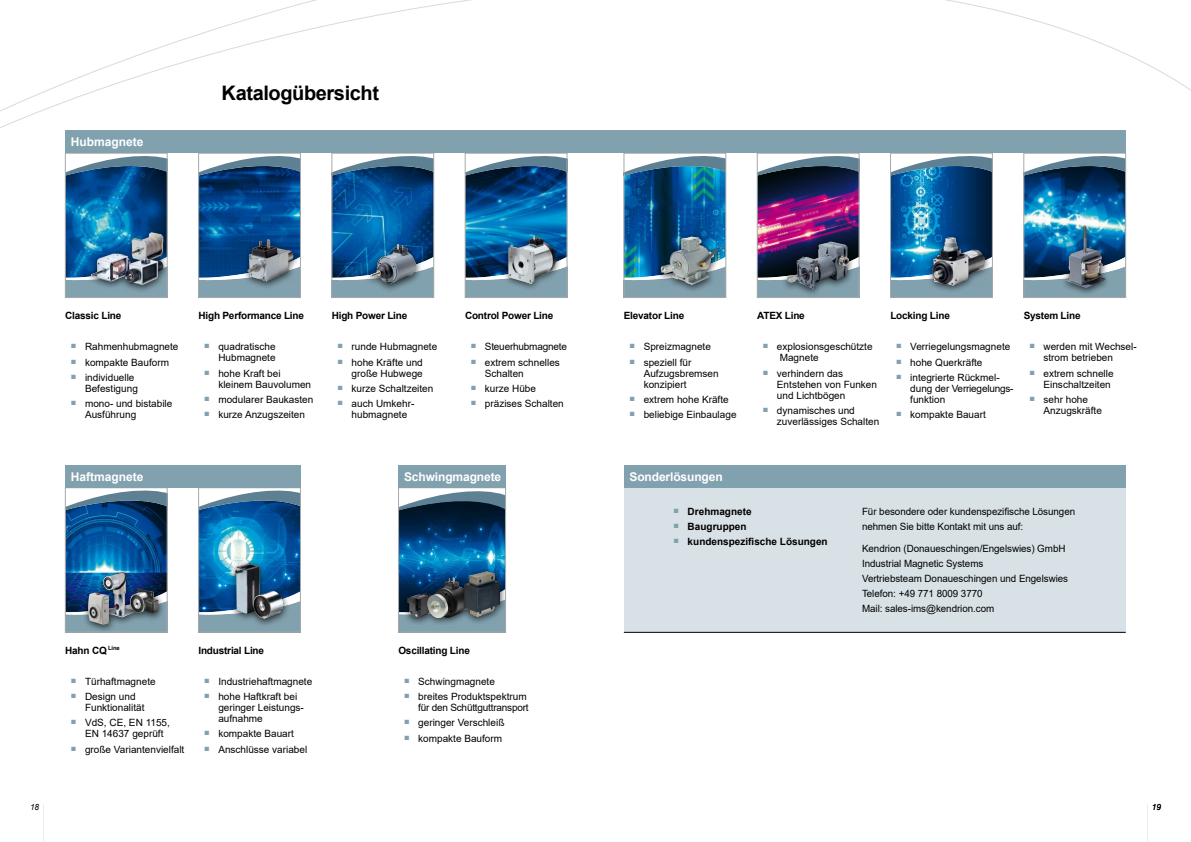
<style>
.page{position:relative;width:1191px;height:842px;background:#fff}
.page>*{position:absolute;margin:0;border:0;box-sizing:border-box;transform-origin:0 0}
.t1{font:700 20px "Arial";letter-spacing:-.02em;color:#000}
.t2{font:700 12px "Arial";letter-spacing:-.01em;color:#fff}
.t3{font:10px/11px "Arial";color:#000}
.t4{font:700 10px "Arial";letter-spacing:-.02em;color:#000}
.t5{font:10px/11px "Arial";letter-spacing:-.02em;color:#000;text-align:right}
.t6{font:700 10px "Arial";color:#000}
.t7{font:italic 8.5px "Arial";color:#000;scale:.96 1}
</style>
<div class="page">
<hr style="left:43px;top:804px;width:1px;height:38px;background:#eceded">
<svg style="left:0;top:0;width:1191px;height:140px"></svg>
<svg style="left:67px;top:156px;width:98px;height:140px;background:#246ea1"></svg>
<div style="left:85px;top:249px;width:52px;height:41px;background:#000;opacity:.75"></div>
<img style="left:91px;top:251px;width:35px;height:32px">
<div style="left:126px;top:228px;width:41px;height:42px;background:#000;opacity:.75"></div>
<img style="left:129px;top:232px;width:36px;height:22px">
<div style="left:119px;top:254px;width:48px;height:39px;background:#000;opacity:.75"></div>
<img style="left:124px;top:256px;width:40px;height:30px">
<div style="left:65px;top:153px;width:102px;height:145px;border:1px solid #a7a8aa"></div>
<svg style="left:67px;top:490px;width:98px;height:140px;background:#226196"></svg>
<div style="left:97px;top:568px;width:45px;height:57px;background:#000;opacity:.75"></div>
<img style="left:103px;top:571px;width:36px;height:47px">
<div style="left:123px;top:584px;width:43px;height:38px;background:#000;opacity:.75"></div>
<img style="left:129px;top:588px;width:30px;height:26px">
<div style="left:81px;top:588px;width:35px;height:44px;background:#000;opacity:.75"></div>
<img style="left:88px;top:593px;width:21px;height:32px">
<div style="left:65px;top:488px;width:102px;height:144px;border:1px solid #a7a8aa"></div>
<svg style="left:200px;top:156px;width:98px;height:140px;background:#225c92"></svg>
<div style="left:242px;top:235px;width:58px;height:55px;background:#000;opacity:.75"></div>
<img style="left:246px;top:238px;width:48px;height:45px">
<div style="left:198px;top:153px;width:102px;height:145px;border:1px solid #a7a8aa"></div>
<svg style="left:200px;top:490px;width:98px;height:140px;background:#3681b2"></svg>
<div style="left:229px;top:559px;width:38px;height:63px;background:#000;opacity:.75"></div>
<img style="left:231px;top:558px;width:34px;height:58px">
<div style="left:246px;top:586px;width:44px;height:41px;background:#000;opacity:.75"></div>
<img style="left:235px;top:584px;width:54px;height:39px">
<div style="left:198px;top:488px;width:102px;height:144px;border:1px solid #a7a8aa"></div>
<svg style="left:334px;top:156px;width:98px;height:140px;background:#23659b"></svg>
<div style="left:364px;top:240px;width:59px;height:52px;background:#000;opacity:.75"></div>
<img style="left:370px;top:244px;width:46px;height:40px">
<div style="left:332px;top:153px;width:102px;height:145px;border:1px solid #a7a8aa"></div>
<svg style="left:467px;top:156px;width:98px;height:140px;background:#236999"></svg>
<div style="left:502px;top:232px;width:60px;height:60px;background:#000;opacity:.75"></div>
<img style="left:509px;top:236px;width:46px;height:47px">
<div style="left:465px;top:153px;width:102px;height:145px;border:1px solid #a7a8aa"></div>
<svg style="left:400px;top:491px;width:104px;height:139px;background:#2e5b7a"></svg>
<div style="left:398px;top:488px;width:108px;height:144px;border:1px solid #a7a8aa"></div>
<div style="left:624px;top:488px;width:501px;height:144px;background:#d8e1e5"></div>
<svg style="left:626px;top:156px;width:98px;height:140px;background:#226999"></svg>
<div style="left:655px;top:232px;width:69px;height:61px;background:#000;opacity:.75"></div>
<img style="left:659px;top:235px;width:63px;height:54px">
<div style="left:624px;top:153px;width:102px;height:145px;border:1px solid #a7a8aa"></div>
<img style="left:759px;top:156px;width:98px;height:140px">
<div style="left:781px;top:238px;width:74px;height:59px;background:#000;opacity:.75"></div>
<img style="left:786px;top:242px;width:62px;height:47px">
<div style="left:757px;top:153px;width:102px;height:145px;border:1px solid #a7a8aa"></div>
<img style="left:892px;top:156px;width:98px;height:140px">
<div style="left:890px;top:153px;width:102px;height:145px;border:1px solid #a7a8aa"></div>
<img style="left:1025px;top:156px;width:98px;height:140px">
<div style="left:1023px;top:153px;width:102px;height:145px;border:1px solid #a7a8aa"></div>
<hr style="left:624px;top:632px;width:501px;height:1px;background:#000">
<hr style="left:1147px;top:804px;width:1px;height:38px;background:#eceded">
<div style="left:65px;top:130px;width:1060px;height:23px;background:#82a1ae"></div>
<div style="left:65px;top:465px;width:235px;height:23px;background:#82a1ae"></div>
<div style="left:398px;top:465px;width:108px;height:23px;background:#82a1ae"></div>
<div style="left:624px;top:465px;width:501px;height:23px;background:#82a1ae"></div>
<p class="t2" style="left:71px;top:133px;width:74px">Hubmagnete</p>
<h1 class="t1" style="left:222px;top:78px;width:159px">Katalogübersicht</h1>
<p class="t7" style="left:30px;top:802px;width:11px">18</p>
<p class="t4" style="left:65px;top:309px;width:58px">Classic Line</p>
<p class="t3" style="left:71px;top:341px;width:109px"><sup>■</sup> Rahmenhubmagnete</p>
<p class="t3" style="left:71px;top:356px;width:100px"><sup>■</sup> kompakte Bauform</p>
<p class="t3" style="left:85px;top:372px;width:54px;text-indent:-14px"><sup>■</sup> individuelle<br>Befestigung</p>
<p class="t3" style="left:85px;top:398px;width:89px;text-indent:-14px"><sup>■</sup> mono- und bistabile<br>Ausführung</p>
<p class="t4" style="left:198px;top:309px;width:107px">High Performance Line</p>
<p class="t3" style="left:204px;top:341px;width:73px;text-align:right"><sup>■</sup> quadratische<br>Hubmagnete</p>
<p class="t3" style="left:218px;top:367px;width:94px;text-indent:-14px"><sup>■</sup> hohe Kraft bei kleinem Bauvolumen</p>
<p class="t3" style="left:204px;top:394px;width:111px"><sup>■</sup> modularer Baukasten</p>
<p class="t3" style="left:204px;top:409px;width:102px"><sup>■</sup> kurze Anzugszeiten</p>
<p class="t4" style="left:332px;top:309px;width:77px">High Power Line</p>
<p class="t3" style="left:337px;top:341px;width:101px"><sup>■</sup> runde Hubmagnete</p>
<p class="t3" style="left:337px;top:356px;width:87px;text-align:right"><sup>■</sup> hohe Kräfte und große Hubwege</p>
<p class="t3" style="left:337px;top:383px;width:97px"><sup>■</sup> kurze Schaltzeiten</p>
<p class="t3" style="left:351px;top:398px;width:64px;text-indent:-14px"><sup>■</sup> auch Umkehr&shy;hubmagnete</p>
<p class="t4" style="left:465px;top:309px;width:90px">Control Power Line</p>
<p class="t5" style="left:471px;top:341px;width:98px"><sup>■</sup> Steuerhubmagnete</p>
<p class="t3" style="left:485px;top:356px;width:77px;text-indent:-14px"><sup>■</sup> extrem schnelles<br>Schalten</p>
<p class="t3" style="left:471px;top:383px;width:67px"><sup>■</sup> kurze Hübe</p>
<p class="t3" style="left:471px;top:398px;width:95px"><sup>■</sup> präzises Schalten</p>
<p class="t4" style="left:624px;top:309px;width:62px">Elevator Line</p>
<p class="t3" style="left:629px;top:341px;width:83px"><sup>■</sup> Spreizmagnete</p>
<p class="t3" style="left:643px;top:356px;width:77px;text-indent:-14px"><sup>■</sup> speziell für<br>Aufzugsbremsen konzipiert</p>
<p class="t3" style="left:629px;top:394px;width:101px"><sup>■</sup> extrem hohe Kräfte</p>
<p class="t3" style="left:629px;top:409px;width:109px"><sup>■</sup> beliebige Einbaulage</p>
<p class="t2" style="left:71px;top:468px;width:74px">Haftmagnete</p>
<p class="t2" style="left:404px;top:468px;width:99px">Schwingmagnete</p>
<p class="t2" style="left:629px;top:468px;width:95px">Sonderlösungen</p>
<p class="t4" style="left:757px;top:309px;width:49px">ATEX Line</p>
<p class="t3" style="left:779px;top:341px;width:94px;text-indent:-17px"><sup>■</sup> explosionsgeschützte<br>Magnete</p>
<p class="t3" style="left:777px;top:367px;width:102px;text-indent:-14px"><sup>■</sup> verhindern das<br>Entstehen von Funken und Lichtbögen</p>
<p class="t3" style="left:777px;top:405px;width:104px;text-indent:-14px"><sup>■</sup> dynamisches und zuverlässiges Schalten</p>
<p class="t4" style="left:890px;top:309px;width:61px">Locking Line</p>
<p class="t3" style="left:896px;top:341px;width:116px"><sup>■</sup> Verriegelungsmagnete</p>
<p class="t3" style="left:896px;top:356px;width:88px"><sup>■</sup> hohe Querkräfte</p>
<p class="t3" style="left:910px;top:372px;width:105px;text-indent:-14px"><sup>■</sup> integrierte Rückmel&shy;dung der Verriegelungs&shy;funktion</p>
<p class="t3" style="left:896px;top:409px;width:91px"><sup>■</sup> kompakte Bauart</p>
<p class="t4" style="left:1023px;top:309px;width:58px">System Line</p>
<p class="t3" style="left:1043px;top:341px;width:95px;text-indent:-14px"><sup>■</sup> werden mit Wechsel&shy;strom betrieben</p>
<p class="t3" style="left:1029px;top:367px;width:86px;text-align:right"><sup>■</sup> extrem schnelle<br>Einschaltzeiten</p>
<p class="t3" style="left:1043px;top:394px;width:60px;text-indent:-14px"><sup>■</sup> sehr hohe<br>Anzugskräfte</p>
<p class="t4" style="left:65px;top:643px;width:56px">Hahn CQ <sup>Line</sup></p>
<p class="t3" style="left:71px;top:676px;width:86px"><sup>■</sup> Türhaftmagnete</p>
<p class="t3" style="left:85px;top:691px;width:61px;text-indent:-14px"><sup>■</sup> Design und<br>Funktionalität</p>
<p class="t3" style="left:85px;top:717px;width:86px;text-indent:-14px"><sup>■</sup> VdS, CE, EN 1155,<br>EN 14637 geprüft</p>
<p class="t3" style="left:71px;top:743px;width:115px"><sup>■</sup> große Variantenvielfalt</p>
<p class="t4" style="left:198px;top:643px;width:67px">Industrial Line</p>
<p class="t3" style="left:204px;top:676px;width:110px"><sup>■</sup> Industriehaftmagnete</p>
<p class="t3" style="left:218px;top:691px;width:87px;text-indent:-14px"><sup>■</sup> hohe Haftkraft bei geringer Leistungs&shy;aufnahme</p>
<p class="t3" style="left:204px;top:728px;width:91px"><sup>■</sup> kompakte Bauart</p>
<p class="t3" style="left:204px;top:743px;width:105px"><sup>■</sup> Anschlüsse variabel</p>
<p class="t4" style="left:398px;top:643px;width:73px">Oscillating Line</p>
<p class="t3" style="left:404px;top:676px;width:92px"><sup>■</sup> Schwingmagnete</p>
<p class="t5" style="left:404px;top:691px;width:126px"><sup>■</sup> breites Produktspektrum für den Schüttguttransport</p>
<p class="t3" style="left:404px;top:717px;width:102px"><sup>■</sup> geringer Verschleiß</p>
<p class="t3" style="left:404px;top:732px;width:100px"><sup>■</sup> kompakte Bauform</p>
<p class="t6" style="left:673px;top:504px;width:80px"><sup>■</sup> Drehmagnete</p>
<p class="t6" style="left:673px;top:519px;width:75px"><sup>■</sup> Baugruppen</p>
<p class="t6" style="left:673px;top:534px;width:156px"><sup>■</sup> kundenspezifische Lösungen</p>
<p class="t3" style="left:862px;top:504px;width:215px;line-height:15px">Für besondere oder kundenspezifische Lösungen nehmen Sie bitte Kontakt mit uns auf:</p>
<p class="t3" style="left:862px;top:541px;width:208px;line-height:15px">Kendrion (Donaueschingen/Engelswies) GmbH Industrial Magnetic Systems<br>Vertriebsteam Donaueschingen und Engelswies Telefon: +49 771 8009 3770<br>Mail: sales-ims@kendrion.com</p>
<p class="t7" style="left:1151px;top:802px;width:11px">19</p>
</div>
